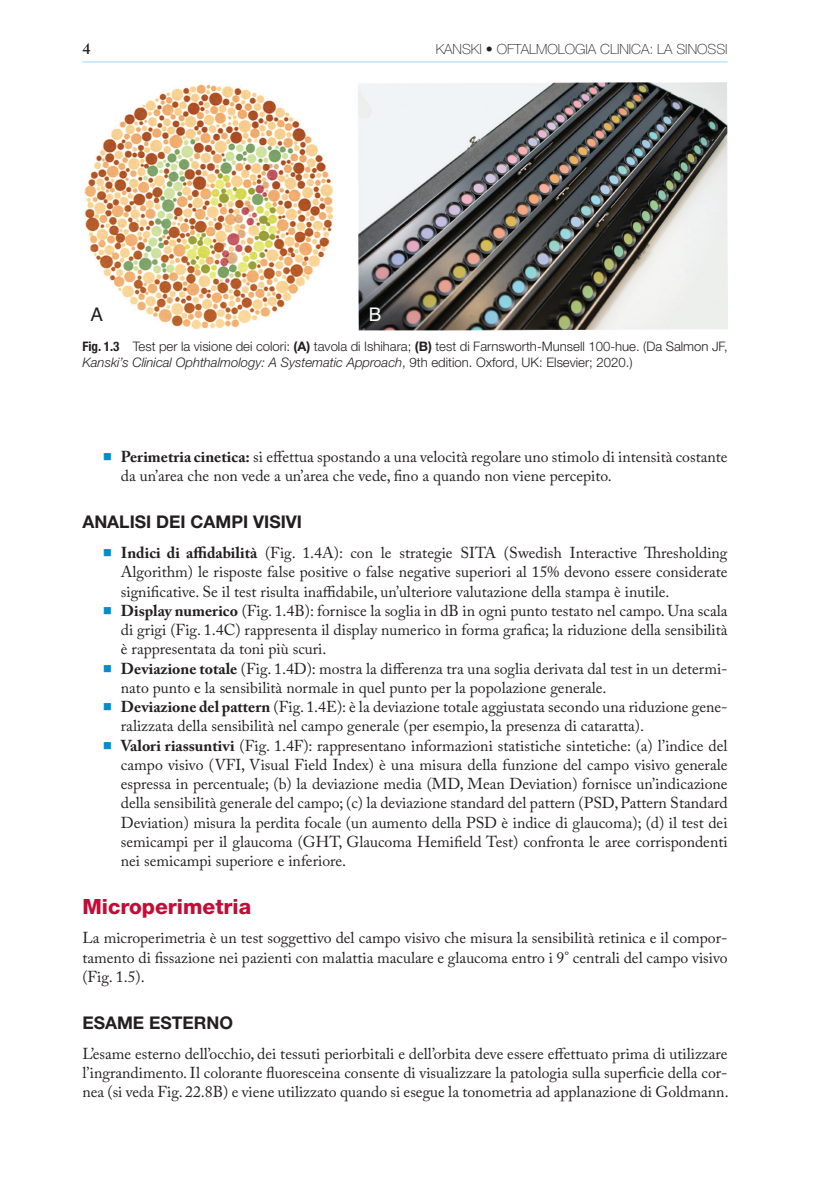
<style>
.page{position:relative;width:831px;height:1180px;background:#fff}
.page>*{position:absolute;margin:0;border:0;box-sizing:border-box;transform-origin:0 0}
.t1{font:800 21px "Helvetica Neue LT Std";color:#c40c37}
.t2{font:18.72px "Helvetica";color:#231f20}
.t3{font:18.72px "Helvetica";color:#fff}
.t4{font:700 17.5px "Helvetica Neue LT Std";color:#231f20}
.t5{font:15.75px/19.2px "Adobe Caslon Pro";color:#231f20;text-align:justify}
.t6{font:600 15.75px "Adobe Caslon Pro";color:#231f20}
.t7{font:100 14px "Helvetica Neue LT Std";color:#231f20}
.t8{font:300 13.12px/15.8px "Helvetica Neue LT Std";color:#231f20}
.s1{font-weight:700;font-stretch:condensed}
.s2{font-weight:700}
.s3{font-style:italic}
.s4{font-family:"STIX";font-size:13.47px;color:#008eca}
</style>
<div class="page">
<hr style="left:82px;top:61px;width:645px;height:2px;background:#c6eafa">
<img style="left:84px;top:83px;width:643px;height:247px">
<p class="t6" style="left:82px;top:39px;width:9px">4</p>
<p class="t7" style="left:435px;top:41px;width:293px">KANSKI • OFTALMOLOGIA CLINICA: LA SINOSSI</p>
<p class="t2" style="left:90px;top:300px;width:14px">A</p>
<p class="t3" style="left:369px;top:300px;width:14px">B</p>
<p class="t8" style="left:82px;top:338px;width:646px"><span class="s1">Fig. 1.3</span> Test per la visione dei colori: <span class="s2">(A)</span> tavola di Ishihara; <span class="s2">(B)</span> test di Farnsworth-Munsell 100-hue. (Da Salmon JF,<br><span class="s3">Kanski’s Clinical Ophthalmology: A Systematic Approach</span>, 9th edition. Oxford, UK: Elsevier; 2020.)</p>
<p class="t5" style="left:121px;top:447px;width:608px;text-indent:-18px"><span class="s4">◾</span> <span class="s2">Perimetria cinetica:</span> si effettua spostando a una velocità regolare uno stimolo di intensità costante da un’area che non vede a un’area che vede, fino a quando non viene percepito.</p>
<p class="t4" style="left:82px;top:511px;width:221px">ANALISI DEI CAMPI VISIVI</p>
<p class="t5" style="left:103px;top:543px;width:625px"><span class="s4">◾</span> <span class="s2">Indici di affidabilità</span> (Fig. 1.4A): con le strategie SITA (Swedish Interactive Thresholding</p>
<p class="t5" style="left:121px;top:562px;width:608px">Algorithm) le risposte false positive o false negative superiori al 15% devono essere considerate</p>
<p class="t5" style="left:121px;top:581px;width:550px">significative. Se il test risulta inaffidabile, un’ulteriore valutazione della stampa è inutile.</p>
<p class="t5" style="left:103px;top:601px;width:625px"><span class="s4">◾</span> <span class="s2">Display numerico</span> (Fig. 1.4B): fornisce la soglia in dB in ogni punto testato nel campo. Una scala</p>
<p class="t5" style="left:121px;top:620px;width:608px">di grigi (Fig. 1.4C) rappresenta il display numerico in forma grafica; la riduzione della sensibilità</p>
<p class="t5" style="left:121px;top:639px;width:207px">è rappresentata da toni più scuri.</p>
<p class="t5" style="left:103px;top:658px;width:625px"><span class="s4">◾</span> <span class="s2">Deviazione totale</span> (Fig. 1.4D): mostra la differenza tra una soglia derivata dal test in un determi-</p>
<p class="t5" style="left:121px;top:678px;width:487px">nato punto e la sensibilità normale in quel punto per la popolazione generale.</p>
<p class="t5" style="left:103px;top:697px;width:625px"><span class="s4">◾</span> <span class="s2">Deviazione del pattern</span> (Fig. 1.4E): è la deviazione totale aggiustata secondo una riduzione gene-</p>
<p class="t5" style="left:121px;top:716px;width:525px">ralizzata della sensibilità nel campo generale (per esempio, la presenza di cataratta).</p>
<p class="t5" style="left:103px;top:735px;width:625px"><span class="s4">◾</span> <span class="s2">Valori riassuntivi</span> (Fig. 1.4F): rappresentano informazioni statistiche sintetiche: (a) l’indice del</p>
<p class="t5" style="left:121px;top:755px;width:608px">campo visivo (VFI, Visual Field Index) è una misura della funzione del campo visivo generale</p>
<p class="t5" style="left:121px;top:774px;width:608px">espressa in percentuale; (b) la deviazione media (MD, Mean Deviation) fornisce un’indicazione</p>
<p class="t5" style="left:121px;top:793px;width:608px">della sensibilità generale del campo; (c) la deviazione standard del pattern (PSD, Pattern Standard</p>
<p class="t5" style="left:121px;top:812px;width:608px">Deviation) misura la perdita focale (un aumento della PSD è indice di glaucoma); (d) il test dei</p>
<p class="t5" style="left:121px;top:832px;width:608px">semicampi per il glaucoma (GHT, Glaucoma Hemifield Test) confronta le aree corrispondenti</p>
<p class="t5" style="left:121px;top:851px;width:227px">nei semicampi superiore e inferiore.</p>
<h1 class="t1" style="left:82px;top:893px;width:170px">Microperimetria</h1>
<p class="t5" style="left:82px;top:928px;width:646px">La microperimetria è un test soggettivo del campo visivo che misura la sensibilità retinica e il compor&shy;tamento di fissazione nei pazienti con malattia maculare e glaucoma entro i 9° centrali del campo visivo (Fig. 1.5).</p>
<p class="t4" style="left:82px;top:1012px;width:152px">ESAME ESTERNO</p>
<p class="t5" style="left:82px;top:1043px;width:647px">L’esame esterno dell’occhio, dei tessuti periorbitali e dell’orbita deve essere effettuato prima di utilizzare l’ingrandimento. Il colorante fluoresceina consente di visualizzare la patologia sulla superficie della cor&shy;nea (si veda Fig. 22.8B) e viene utilizzato quando si esegue la tonometria ad applanazione di Goldmann.</p>
</div>
